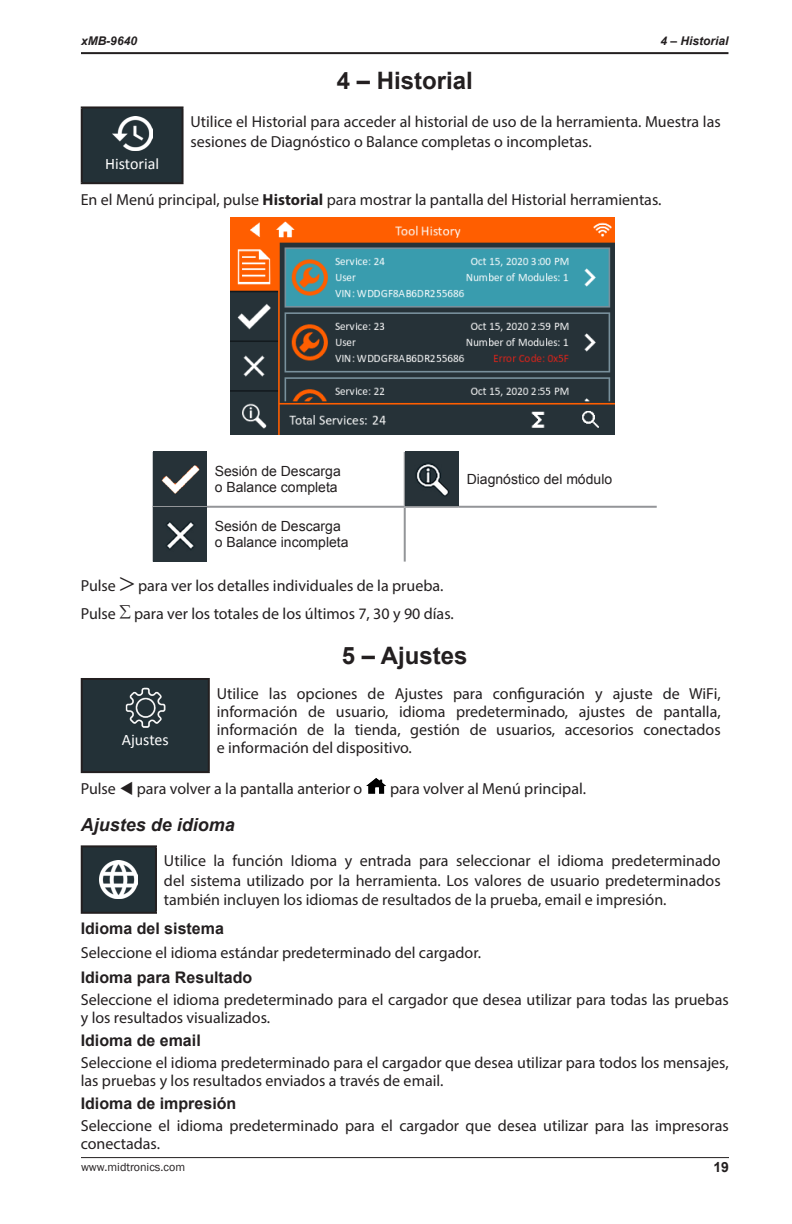
<style>
.page{position:relative;width:792px;height:1224px;background:#fff}
.page>*{position:absolute;margin:0;border:0;box-sizing:border-box;transform-origin:0 0}
.Heading_1{font:700 24px "Arial";color:#231f20}
.Heading_2{font:italic 700 18px "Arial";color:#231f20}
.Body_Text{font:16px/18px "Myriad Pro";color:#231f20}
.Heading_3{font:700 16px "Arial";color:#231f20}
.Table_Text{font:16px "Calibri";color:#fff}
.Table_Text-2{font:14px/16px "Arial";color:#231f20}
.t1{font:700 14px "Arial";color:#231f20}
.t2{font:italic 700 12px "Arial";color:#231f20}
.t3{font:12px "Franklin Gothic";color:#231f20}
.s1{font-weight:700}
</style>
<div class="page">
<hr style="left:81px;top:52px;width:647px;height:2px;background:#231f20">
<hr style="left:81px;top:1157px;width:648px;height:1px;background:#231f20">
<div style="left:82px;top:107px;width:101px;height:76px;background:#233137"></div>
<hr style="left:81px;top:106px;width:103px;height:2px;background:#231f20">
<hr style="left:81px;top:108px;width:2px;height:74px;background:#231f20">
<hr style="left:81px;top:182px;width:103px;height:2px;background:#231f20">
<hr style="left:182px;top:108px;width:2px;height:74px;background:#231f20">
<img style="left:112px;top:116px;width:40px;height:35px">
<img style="left:231px;top:217px;width:384px;height:218px">
<svg style="left:206px;top:452px;width:253px;height:110px"></svg>
<hr style="left:153px;top:506px;width:54px;height:2px;background:#939598">
<hr style="left:207px;top:506px;width:198px;height:2px;background:#939598">
<hr style="left:404px;top:452px;width:2px;height:54px;background:#939598">
<hr style="left:405px;top:506px;width:54px;height:2px;background:#939598">
<hr style="left:404px;top:508px;width:2px;height:54px;background:#939598">
<hr style="left:459px;top:506px;width:198px;height:2px;background:#939598">
<img style="left:153px;top:452px;width:53px;height:54px">
<img style="left:405px;top:452px;width:53px;height:54px">
<img style="left:153px;top:508px;width:53px;height:54px">
<div style="left:82px;top:679px;width:127px;height:93px;background:#233137"></div>
<hr style="left:81px;top:678px;width:129px;height:2px;background:#231f20">
<hr style="left:81px;top:680px;width:2px;height:91px;background:#231f20">
<hr style="left:81px;top:771px;width:129px;height:2px;background:#231f20">
<hr style="left:208px;top:680px;width:2px;height:91px;background:#231f20">
<img style="left:125px;top:688px;width:41px;height:39px">
<img style="left:366px;top:778px;width:20px;height:16px">
<div style="left:82px;top:846px;width:74px;height:67px;background:#233137"></div>
<hr style="left:81px;top:845px;width:76px;height:2px;background:#231f20">
<hr style="left:81px;top:847px;width:2px;height:65px;background:#231f20">
<hr style="left:81px;top:912px;width:76px;height:2px;background:#231f20">
<hr style="left:155px;top:847px;width:2px;height:65px;background:#231f20">
<img style="left:100px;top:861px;width:38px;height:37px">
<p class="t2" style="left:81px;top:33px;width:58px">xMB-9640</p>
<p class="t2" style="left:660px;top:33px;width:70px">4 – Historial</p>
<p class="Heading_1" style="left:337px;top:65px;width:138px">4 – Historial</p>
<p class="Table_Text" style="left:105px;top:153px;width:55px">Historial</p>
<p class="Body_Text" style="left:191px;top:112px;width:532px;line-height:19.2px">Utilice el Historial para acceder al historial de uso de la herramienta. Muestra las sesiones de Diagnóstico o Balance completas o incompletas.</p>
<p class="Body_Text" style="left:81px;top:191px;width:582px">En el Menú principal, pulse <span class="s1">Historial</span> para mostrar la pantalla del Historial herramientas.</p>
<p class="Table_Text-2" style="left:215px;top:464px;width:128px">Sesión de Descarga o Balance completa</p>
<p class="Table_Text-2" style="left:467px;top:472px;width:147px">Diagnóstico del módulo</p>
<p class="Table_Text-2" style="left:215px;top:519px;width:135px">Sesión de Descarga o Balance incompleta</p>
<p class="Body_Text" style="left:81px;top:576px;width:37px">Pulse</p>
<p class="Body_Text" style="left:138px;top:576px;width:307px">para ver los detalles individuales de la prueba.</p>
<p class="Body_Text" style="left:81px;top:604px;width:375px">Pulse ∑ para ver los totales de los últimos 7, 30 y 90 días.</p>
<p class="Heading_1" style="left:342px;top:640px;width:127px">5 – Ajustes</p>
<p class="Body_Text" style="left:217px;top:684px;width:505px;text-align:justify">Utilice las opciones de Ajustes para configuración y ajuste de WiFi, información de usuario, idioma predeterminado, ajustes de pantalla, información de la tienda, gestión de usuarios, accesorios conectados e información del dispositivo.</p>
<p class="Body_Text" style="left:81px;top:780px;width:283px">Pulse ▼ para volver a la pantalla anterior o</p>
<p class="Body_Text" style="left:390px;top:780px;width:197px">para volver al Menú principal.</p>
<p class="Heading_2" style="left:81px;top:813px;width:156px">Ajustes de idioma</p>
<p class="Body_Text" style="left:164px;top:851px;width:558px;line-height:19.2px;text-align:justify">Utilice la función Idioma y entrada para seleccionar el idioma predeterminado del sistema utilizado por la herramienta. Los valores de usuario predeterminados también incluyen los idiomas de resultados de la prueba, email e impresión.</p>
<p class="Heading_3" style="left:81px;top:918px;width:145px">Idioma del sistema</p>
<p class="Body_Text" style="left:81px;top:943px;width:402px">Seleccione el idioma estándar predeterminado del cargador.</p>
<p class="Heading_3" style="left:81px;top:967px;width:173px">Idioma para Resultado</p>
<p class="Body_Text" style="left:81px;top:990px;width:650px">Seleccione el idioma predeterminado para el cargador que desea utilizar para todas las pruebas y los resultados visualizados.</p>
<p class="Heading_3" style="left:81px;top:1030px;width:122px">Idioma de email</p>
<p class="Body_Text" style="left:81px;top:1054px;width:650px">Seleccione el idioma predeterminado para el cargador que desea utilizar para todos los mensajes, las pruebas y los resultados enviados a través de email.</p>
<p class="Heading_3" style="left:81px;top:1093px;width:157px">Idioma de impresión</p>
<p class="Body_Text" style="left:81px;top:1117px;width:649px">Seleccione el idioma predeterminado para el cargador que desea utilizar para las impresoras conectadas.</p>
<p class="Table_Text" style="left:122px;top:730px;width:48px">Ajustes</p>
<p class="t3" style="left:81px;top:1160px;width:106px">www.midtronics.com</p>
<p class="t1" style="left:713px;top:1158px;width:17px">19</p>
</div>
